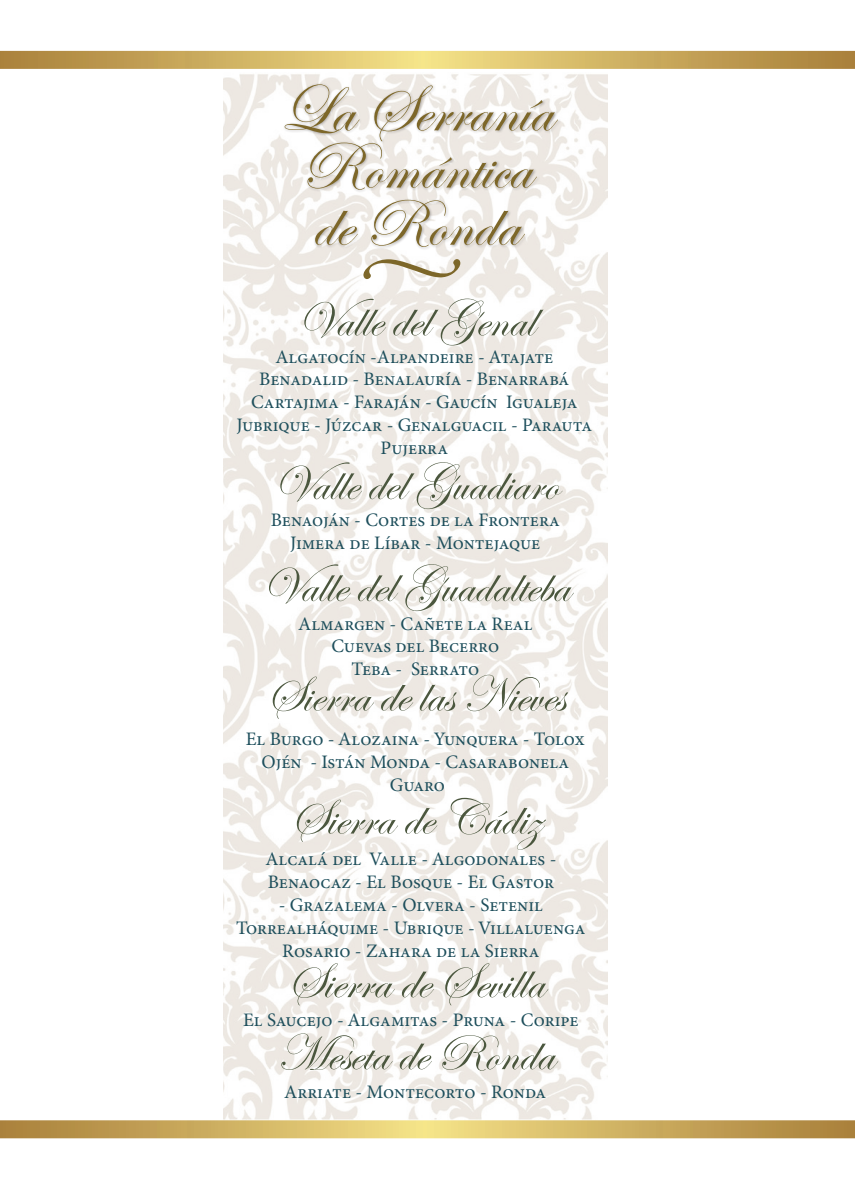
<style>
.page{position:relative;width:855px;height:1191px;background:#fff}
.page>*{position:absolute;margin:0;border:0;box-sizing:border-box;transform-origin:0 0}
.t1{font:67.5px/57.3px "Edwardian Script ITC";color:#7d6729;text-align:center}
.t2{font:62.4px "Minion Pro";color:#7d6729}
.t3{font:51px/109.5px "Edwardian Script ITC";color:#4b573e}
.t4{font:18.9px/22.8px "Minion Pro";color:#1d4e5b;text-align:center}
</style>
<div class="page">
<img style="left:223px;top:74px;width:384px;height:1046px">
<div style="left:283px;top:83px;width:278px;height:168px;background:#231f20;opacity:.4"></div>
<svg style="left:0;top:51px;width:855px;height:18px;background:#cdaf61"></svg>
<svg style="left:0;top:1120px;width:855px;height:18px;background:#ceb063"></svg>
<p class="t1" style="left:279px;top:84px;width:275px">La Serranía<br>Romántica de Ronda</p>
<p class="t2" style="left:360px;top:226px;width:106px">v</p>
<p class="t3" style="left:297px;top:267px;width:239px">Valle del Genal</p>
<p class="t4" style="left:236px;top:346px;width:357px">Algatocín -Alpandeire - Atajate<br>Benadalid - Benalauría - Benarrabá<br>Cartajima - Faraján - Gaucín Igualeja<br>Jubrique - Júzcar - Genalguacil - Parauta<br>Pujerra</p>
<p class="t3" style="left:273px;top:430px;width:287px">Valle del Guadiaro</p>
<p class="t4" style="left:271px;top:509px;width:291px">Benaoján - Cortes de la Frontera<br>Jimera de Líbar - Montejaque</p>
<p class="t3" style="left:261px;top:532px;width:309px">Valle del Guadalteba<br>Sierra de las Nieves</p>
<p class="t4" style="left:298px;top:613px;width:236px">Almargen - Cañete la Real<br>Cuevas del Becerro<br>Teba - Serrato</p>
<p class="t4" style="left:246px;top:728px;width:341px">El Burgo - Alozaina - Yunquera - Tolox<br>Ojén - Istán Monda - Casarabonela<br>Guaro</p>
<p class="t3" style="left:290px;top:765px;width:252px">Sierra de Cádiz</p>
<p class="t4" style="left:265px;top:848px;width:293px;text-align:left">Alcalá del Valle - Algodonales -<br>Benaocaz - El Bosque - El Gastor</p>
<p class="t4" style="left:236px;top:894px;width:351px">- Grazalema - Olvera - Setenil<br>Torrealháquime - Ubrique - Villaluenga<br>Rosario - Zahara de la Sierra</p>
<p class="t3" style="left:277px;top:947px;width:278px;line-height:72px">Sierra de Sevilla<br>Meseta de Ronda</p>
<p class="t4" style="left:243px;top:1009px;width:337px">El Saucejo - Algamitas - Pruna - Coripe</p>
<p class="t4" style="left:284px;top:1081px;width:264px">Arriate - Montecorto - Ronda</p>
</div>
